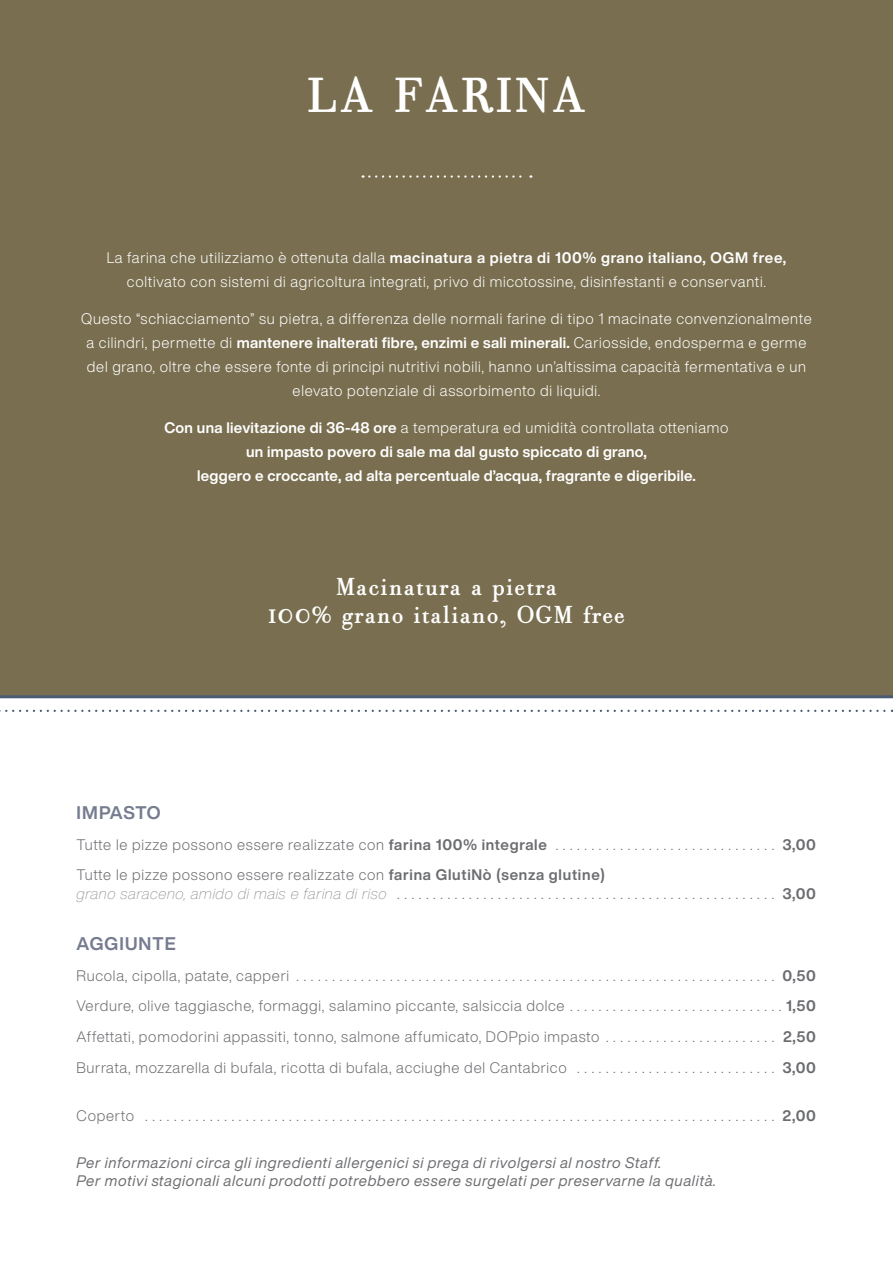
<style>
.page{position:relative;width:893px;height:1263px;background:#fff}
.page>*{position:absolute;margin:0;border:0;box-sizing:border-box;transform-origin:0 0}
.t1{font:48px "Robusta";letter-spacing:.1em;color:#fff}
.t2{font:24px/28.8px "Robusta";letter-spacing:.1em;color:#fff;text-align:center}
.t3{font:700 18px "Helvetica Now Display";letter-spacing:.055em;color:#767c90}
.t4{font:700 18px "Helvetica Now Display";letter-spacing:.03em;color:#767c90}
.t5{font:300 15px/30.8px "Helvetica Now Display";letter-spacing:.05em;color:#6c6d70}
.t6{font:300 15px/24px "Helvetica Now Display";letter-spacing:.05em;color:#fff;text-align:center}
.t7{font:700 15px/24px "Helvetica Now Display";letter-spacing:.02em;color:#fff;text-align:center}
.t8{font:italic 15px/18px "Helvetica Now Display";letter-spacing:.05em;color:#6c6d70}
.s1{font-weight:700}
.s2{font-weight:300}
.s3{font-weight:100;font-style:italic}
</style>
<div class="page">
<div style="left:0;top:0;width:893px;height:695px;background:#796e4f"></div>
<svg style="left:0;top:710px;width:893px;height:2px"></svg>
<hr style="left:0;top:695px;width:893px;height:3px;background:#4a5b72">
<svg style="left:363px;top:175px;width:168px;height:3px"></svg>
<h1 class="t1" style="left:308px;top:76px;width:279px">LA FARINA</h1>
<p class="t6" style="left:107px;top:246px;width:681px">La farina che utilizziamo è ottenuta dalla <span class="s1">macinatura a pietra di 100% grano italiano, OGM free, </span>coltivato con sistemi di agricoltura integrati, privo di micotossine, disinfestanti e conservanti.</p>
<p class="t6" style="left:81px;top:307px;width:732px">Questo “schiacciamento” su pietra, a differenza delle normali farine di tipo 1 macinate convenzionalmente a cilindri, permette di <span class="s1">mantenere inalterati fibre, enzimi e sali minerali.</span> Cariosside, endosperma e germe del grano, oltre che essere fonte di principi nutritivi nobili, hanno un’altissima capacità fermentativa e un elevato potenziale di assorbimento di liquidi.</p>
<p class="t7" style="left:164px;top:415px;width:566px">Con una lievitazione di 36-48 ore <span class="s2">a temperatura ed umidità controllata otteniamo </span>un impasto povero di sale ma dal gusto spiccato di grano,<br>leggero e croccante, ad alta percentuale d’acqua, fragrante e digeribile.</p>
<h2 class="t2" style="left:269px;top:575px;width:357px">Macinatura a pietra<br>100% grano italiano, OGM free</h2>
<p class="t4" style="left:77px;top:800px;width:85px">IMPASTO</p>
<p class="t5" style="left:77px;top:829px;width:741px">Tutte le pizze possono essere realizzate con <span class="s1">farina 100% integrale</span> . . . . . . . . . . . . . . . . . . . . . . . . . . . . . . . <span class="s1">3,00<br></span>Tutte le pizze possono essere realizzate con <span class="s1">farina GlutiNò (senza glutine)</span></p>
<p class="t5" style="left:77px;top:878px;width:741px"><span class="s3">grano saraceno, amido di mais e farina di riso</span> ..................................................... <span class="s1">3,00</span></p>
<p class="t3" style="left:77px;top:931px;width:100px">AGGIUNTE</p>
<p class="t5" style="left:77px;top:960px;width:741px;text-align:justify">Rucola, cipolla, patate, capperi ................................................................... <span class="s1">0,50<br></span>Verdure, olive taggiasche, formaggi, salamino piccante, salsiccia dolce . . . . . . . . . . . . . . . . . . . . . . . . . . . . . . <span class="s1">1,50<br></span>Affettati, pomodorini appassiti, tonno, salmone affumicato, DOPpio impasto . . . . . . . . . . . . . . . . . . . . . . . . <span class="s1">2,50<br></span>Burrata, mozzarella di bufala, ricotta di bufala, acciughe del Cantabrico . . . . . . . . . . . . . . . . . . . . . . . . . . . . <span class="s1">3,00</span></p>
<p class="t5" style="left:77px;top:1100px;width:741px">Coperto ........................................................................................ <span class="s1">2,00</span></p>
<p class="t8" style="left:77px;top:1154px;width:641px">Per informazioni circa gli ingredienti allergenici si prega di rivolgersi al nostro Staff.<br>Per motivi stagionali alcuni prodotti potrebbero essere surgelati per preservarne la qualità.</p>
</div>
